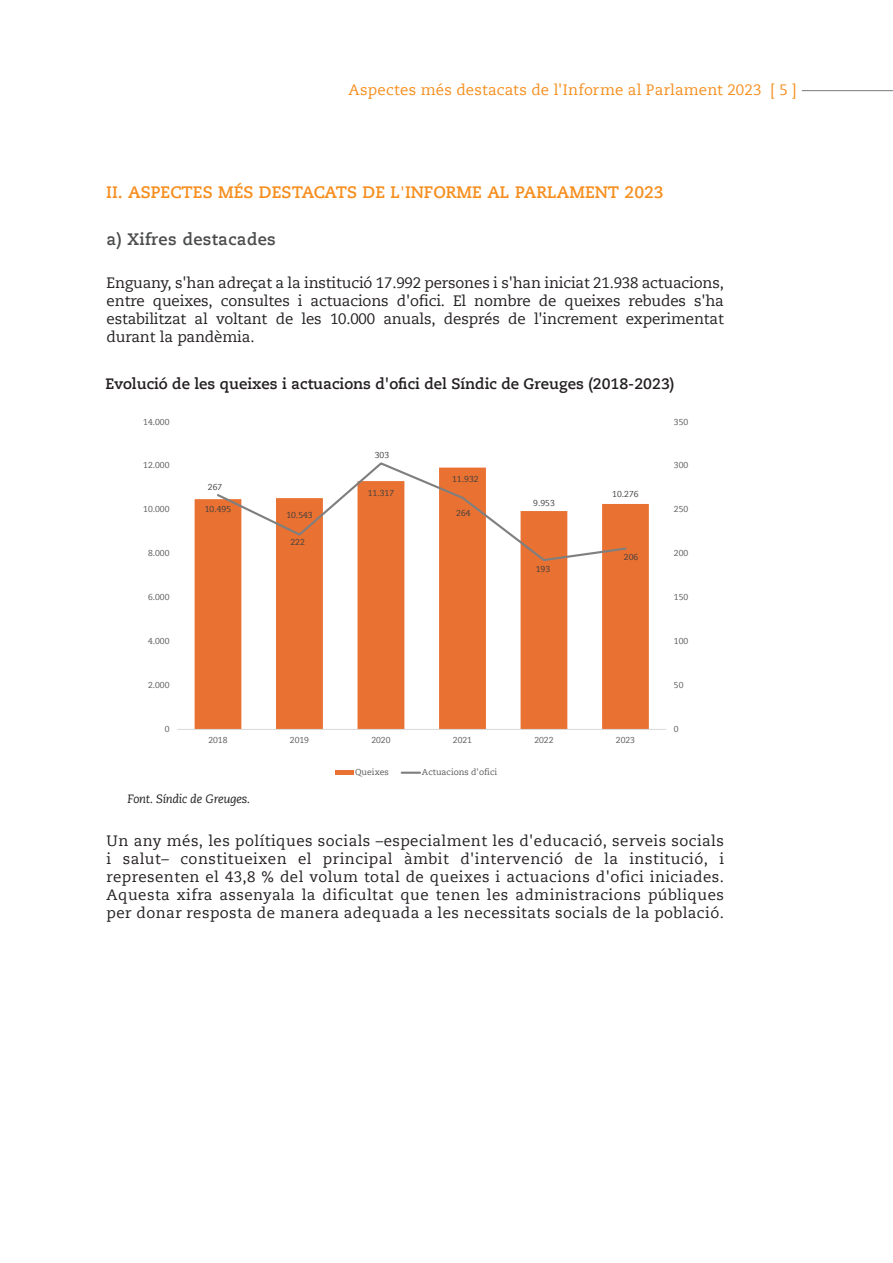
<style>
.page{position:relative;width:893px;height:1263px;background:#fff}
.page>*{position:absolute;margin:0;border:0;box-sizing:border-box;transform-origin:0 0}
.Titular_1{font:700 16.5px "Caecilia LT";color:#f68e1e}
.Titol_3er{font:700 16.5px "Caecilia LT";letter-spacing:.02em;color:#4b4c4d}
.Txt_gral{font:15px/18px "Caecilia LT";color:#231f20;text-align:justify}
.t1{font:700 15px "Caecilia LT";color:#231f20}
.t2{font:15px "Caecilia LT";letter-spacing:.015em;color:#f68e1e}
.Txt_gral-2{font:italic 12px "Caecilia LT";letter-spacing:-.02em;color:#231f20}
.t3{font:8.55px "Caecilia LT";letter-spacing:.005em;color:#595959}
.t4{font:8.55px "Caecilia LT";letter-spacing:.005em;color:#404040}
.s1{font-weight:400;font-size:15px}
</style>
<div class="page">
<hr style="left:802px;top:90px;width:91px;height:1px;background:#76787b">
<svg style="left:195px;top:499px;width:454px;height:230px;fill:#e97132"></svg>
<hr style="left:177px;top:729px;width:489px;height:1px;background:#d9d9d9">
<svg style="left:215px;top:462px;width:413px;height:100px"></svg>
<div style="left:335px;top:770px;width:18px;height:5px;background:#e97132"></div>
<svg style="left:402px;top:772px;width:18px;height:2px"></svg>
<p class="t2" style="left:348px;top:81px;width:450px">Aspectes més destacats de l'Informe al Parlament 2023 [ 5 ]</p>
<p class="Titular_1" style="left:106px;top:183px;width:559px">II. ASPECTES MÉS DESTACATS DE L<span class="s1">'</span>INFORME AL PARLAMENT 2023</p>
<p class="Titol_3er" style="left:107px;top:230px;width:171px">a) Xifres destacades</p>
<p class="Txt_gral" style="left:107px;top:274px;width:619px">Enguany, s'han adreçat a la institució 17.992 persones i s'han iniciat 21.938 actuacions, entre queixes, consultes i actuacions d'ofici. El nombre de queixes rebudes s'ha estabilitzat al voltant de les 10.000 anuals, després de l'increment experimentat durant la pandèmia.</p>
<p class="t1" style="left:106px;top:375px;width:570px">Evolució de les queixes i actuacions d'ofici del Síndic de Greuges (2018-2023)</p>
<p class="t3" style="left:143px;top:417px;width:28px">14.000</p>
<p class="t3" style="left:143px;top:460px;width:28px">12.000</p>
<p class="t3" style="left:143px;top:504px;width:28px">10.000</p>
<p class="t3" style="left:148px;top:548px;width:23px">8.000</p>
<p class="t3" style="left:148px;top:592px;width:23px">6.000</p>
<p class="t3" style="left:148px;top:636px;width:23px">4.000</p>
<p class="t3" style="left:148px;top:680px;width:23px">2.000</p>
<p class="t3" style="left:165px;top:724px;width:6px">0</p>
<p class="t4" style="left:208px;top:482px;width:16px">267</p>
<p class="t4" style="left:205px;top:504px;width:28px">10.495</p>
<p class="t4" style="left:286px;top:510px;width:28px">10.543</p>
<p class="t4" style="left:290px;top:537px;width:16px">222</p>
<p class="t4" style="left:375px;top:450px;width:16px">303</p>
<p class="t4" style="left:368px;top:488px;width:28px">11.317</p>
<p class="t4" style="left:452px;top:474px;width:28px">11.932</p>
<p class="t4" style="left:456px;top:508px;width:16px">264</p>
<p class="t4" style="left:533px;top:498px;width:23px">9.953</p>
<p class="t4" style="left:536px;top:564px;width:16px">193</p>
<p class="t4" style="left:612px;top:489px;width:28px">10.276</p>
<p class="t4" style="left:624px;top:552px;width:16px">206</p>
<p class="t3" style="left:208px;top:735px;width:21px">2018</p>
<p class="t3" style="left:290px;top:735px;width:21px">2019</p>
<p class="t3" style="left:371px;top:735px;width:21px">2020</p>
<p class="t3" style="left:453px;top:735px;width:21px">2021</p>
<p class="t3" style="left:534px;top:735px;width:21px">2022</p>
<p class="t3" style="left:616px;top:735px;width:21px">2023</p>
<p class="t3" style="left:355px;top:767px;width:35px">Queixes</p>
<p class="t3" style="left:422px;top:767px;width:77px">Actuacions d'ofici</p>
<p class="Txt_gral-2" style="left:127px;top:792px;width:124px">Font. Síndic de Greuges.</p>
<p class="t3" style="left:674px;top:417px;width:16px">350</p>
<p class="t3" style="left:674px;top:460px;width:16px">300</p>
<p class="t3" style="left:674px;top:504px;width:16px">250</p>
<p class="t3" style="left:674px;top:548px;width:16px">200</p>
<p class="t3" style="left:674px;top:592px;width:16px">150</p>
<p class="t3" style="left:674px;top:636px;width:16px">100</p>
<p class="t3" style="left:674px;top:680px;width:11px">50</p>
<p class="t3" style="left:674px;top:724px;width:6px">0</p>
<p class="Txt_gral" style="left:107px;top:832px;width:619px">Un any més, les polítiques socials –especialment les d'educació, serveis socials i salut– constitueixen el principal àmbit d'intervenció de la institució, i representen el 43,8 % del volum total de queixes i actuacions d'ofici iniciades.<br>Aquesta xifra assenyala la dificultat que tenen les administracions públiques per donar resposta de manera adequada a les necessitats socials de la població.</p>
</div>
